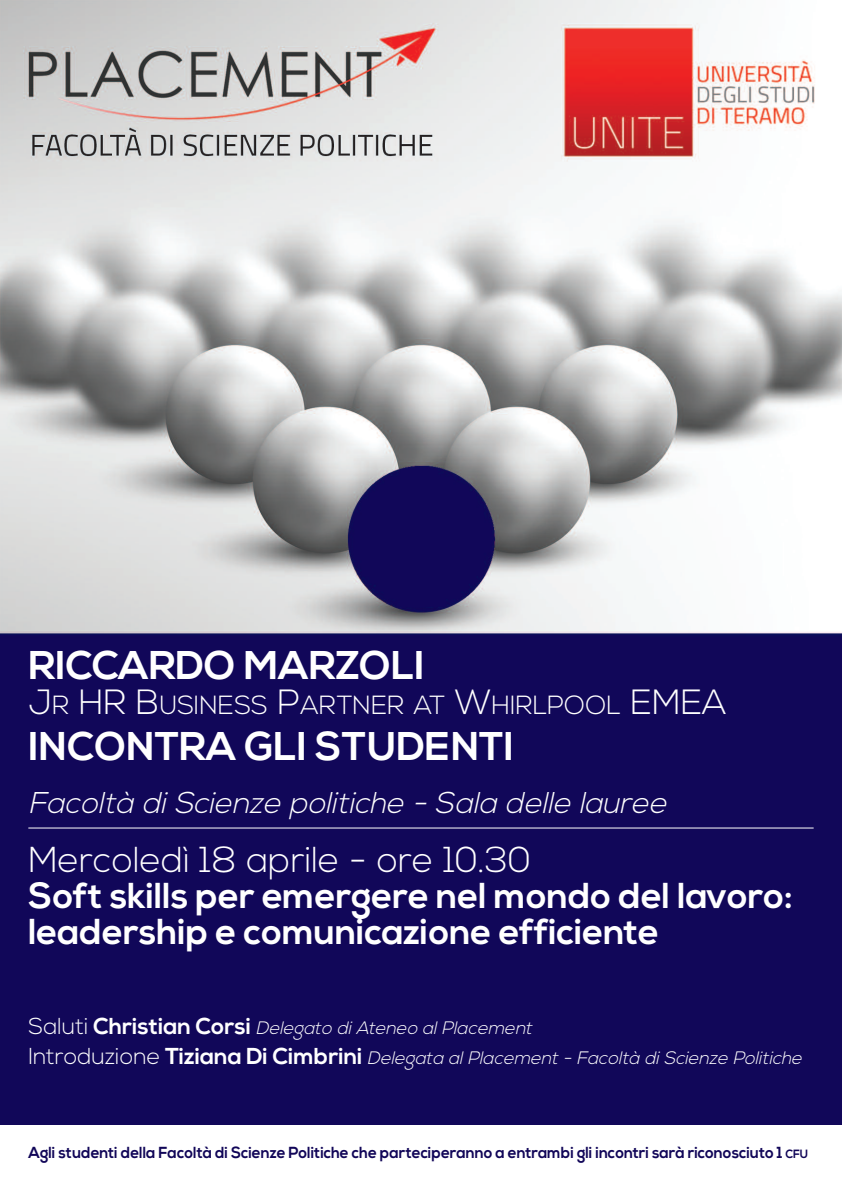
<style>
.page{position:relative;width:842px;height:1191px;background:#fff}
.page>*{position:absolute;margin:0;border:0;box-sizing:border-box;transform-origin:0 0}
.t1{font:700 40px "Nexa";color:#fff}
.t2{font:700 36px/36px "Nexa";color:#fff}
.t3{font:300 36px "Nexa";color:#fff}
.t4{font:italic 300 30px "Nexa";color:#fff}
.t5{font:300 26.2px "Nexa";color:#fff}
.t6{font:italic 300 18px/30px "Nexa";color:#fff}
.t7{font:700 16px "Nexa";color:#110658;scale:.95 1}
.s1{font-size:35px}
.s2{font-style:normal;font-size:23px}
.s3{font-weight:700;font-style:normal;font-size:23px}
.s4{font-size:12px}
</style>
<div class="page">
<img style="left:0;top:0;width:842px;height:1125px">
<hr style="left:28px;top:827px;width:786px;height:1px;background:#fff">
<h1 class="t1" style="left:28px;top:651px;width:398px">RICCARDO MARZOLI</h1>
<h3 class="t5" style="left:28px;top:696px;width:700px"><span class="s1">J</span>R <span class="s1">HR B</span>USINESS <span class="s1">P</span>ARTNER AT <span class="s1">W</span>HIRLPOOL <span class="s1">EMEA</span></h3>
<h1 class="t1" style="left:28px;top:732px;width:487px">INCONTRA GLI STUDENTI</h1>
<h3 class="t4" style="left:28px;top:791px;width:645px">Facoltà di Scienze politiche - Sala delle lauree</h3>
<h2 class="t3" style="left:28px;top:846px;width:504px">Mercoledì 18 aprile - ore 10.30</h2>
<h2 class="t2" style="left:28px;top:881px;width:766px">Soft skills per emergere nel mondo del lavoro: leadership e comunicazione efficiente</h2>
<p class="t6" style="left:28px;top:1014px;width:779px"><span class="s2">Saluti</span> <span class="s3">Christian Corsi</span> DelegatodiAteneoalPlacement<br><span class="s2">Introduzione</span> <span class="s3">Tiziana Di Cimbrini</span> DelegataalPlacement-FacoltàdiScienzePolitiche</p>
<p class="t7" style="left:28px;top:1146px;width:822px">Agli studenti della Facoltà di Scienze Politiche che parteciperanno a entrambi gli incontri sarà riconosciuto 1 <span class="s4">CFU</span></p>
</div>
